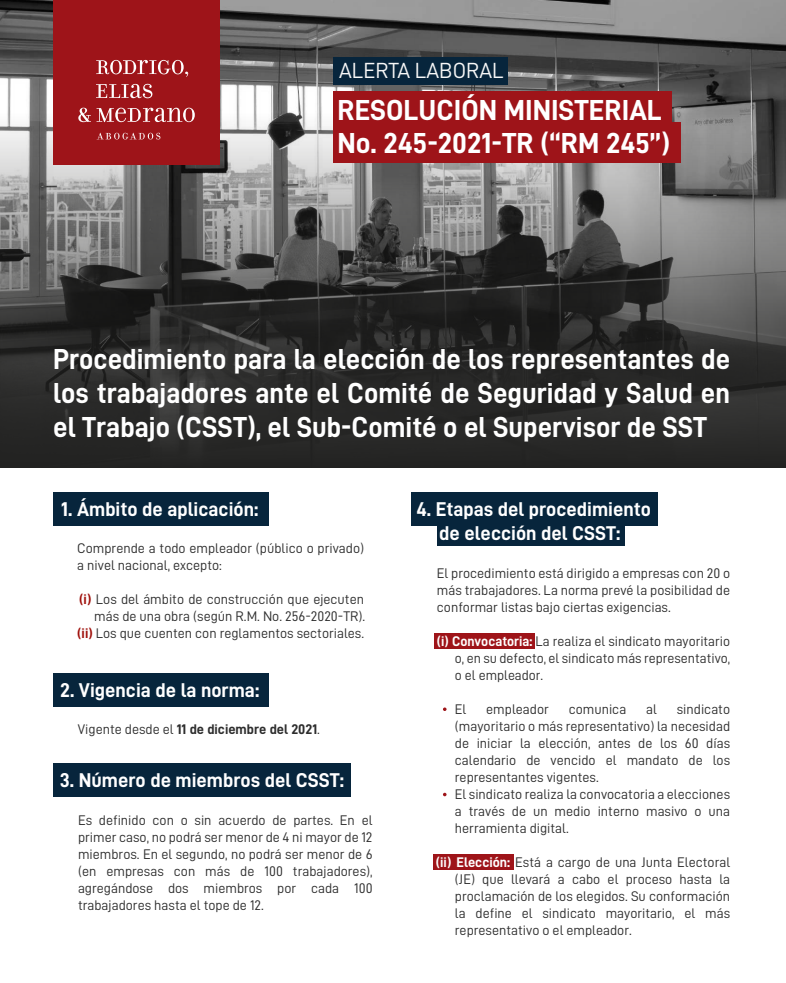
<style>
.page{position:relative;width:786px;height:983px;background:#fff}
.page>*{position:absolute;margin:0;border:0;box-sizing:border-box;transform-origin:0 0}
.t1{font:29px/34px "D DIN Bold";color:#fff}
.t2{font:22px "D DIN";color:#f7f7f7}
.t3{font:20px/24px "D DIN Bold";color:#fff;text-align:center}
.t4{font:14px/17px "D DIN";color:#2d2d2d;text-align:justify}
.t5{font:14px "D DIN Bold";color:#2d2d2d}
.s1{font-family:"D DIN Bold";color:#9f0f0a}
.s2{font-family:"D DIN"}
.s3{font-family:"D DIN Bold";color:#fff}
</style>
<div class="page">
<svg style="left:0;top:0;width:785px;height:111px;background:#6e6d6d"></svg>
<svg style="left:0;top:111px;width:785px;height:356px;background:#4d4d4c"></svg>
<div style="left:434px;top:634px;width:100px;height:15px;background:#9e1419"></div>
<div style="left:433px;top:854px;width:81px;height:16px;background:#9e1419"></div>
<div style="left:54px;top:0;width:165px;height:164px;background:#9e1419"></div>
<svg style="left:96px;top:60px;width:92px;height:17px"></svg>
<svg style="left:96px;top:84px;width:56px;height:14px"></svg>
<svg style="left:78px;top:108px;width:117px;height:14px"></svg>
<svg style="left:97px;top:133px;width:63px;height:7px"></svg>
<div style="left:53px;top:492px;width:216px;height:33px;background:#07253c"></div>
<div style="left:333px;top:57px;width:175px;height:28px;background:#07253c"></div>
<div style="left:53px;top:674px;width:216px;height:33px;background:#07253c"></div>
<div style="left:53px;top:764px;width:298px;height:33px;background:#07253c"></div>
<div style="left:410px;top:493px;width:247px;height:33px;background:#07253c"></div>
<div style="left:437px;top:513px;width:187px;height:33px;background:#07253c"></div>
<div style="left:333px;top:91px;width:338px;height:40px;background:#9e1419"></div>
<div style="left:333px;top:122px;width:347px;height:41px;background:#9e1419"></div>
<svg style="left:443px;top:707px;width:3px;height:4px"></svg>
<h2 class="t2" style="left:339px;top:58px;width:166px">ALERTA LABORAL</h2>
<h1 class="t1" style="left:337px;top:93px;width:334px;line-height:33px">RESOLUCIÓN MINISTERIAL<br>No. 245-2021-TR (“RM 245”)</h1>
<h1 class="t1" style="left:53px;top:341px;width:678px;text-align:justify">Procedimiento para la elección de los representantes de los trabajadores ante el Comité de Seguridad y Salud en el Trabajo (CSST), el Sub-Comité o el Supervisor de SST</h1>
<h3 class="t3" style="left:61px;top:496px;width:199px">1. Ámbito de aplicación:</h3>
<p class="t4" style="left:77px;top:539px;width:288px">Comprende a todo empleador (público o privado) a nivel nacional, excepto:</p>
<p class="t4" style="left:77px;top:590px;width:289px;text-align:right"><span class="s1">(i)</span> Los del ámbito de construcción que ejecuten más de una obra (según R.M. No. 256-2020-TR). <span class="s1">(ii)</span> Los que cuenten con reglamentos sectoriales.</p>
<h3 class="t3" style="left:60px;top:677px;width:200px">2. Vigencia de la norma:</h3>
<p class="t5" style="left:78px;top:721px;width:243px"><span class="s2">Vigente desde el</span> 11 de diciembre del 2021<span class="s2">.</span></p>
<h3 class="t3" style="left:60px;top:768px;width:285px">3. Número de miembros del CSST:</h3>
<p class="t4" style="left:78px;top:811px;width:296px">Es definido con o sin acuerdo de partes. En el primer caso, no podrá ser menor de 4 ni mayor de 12 miembros. En el segundo, no podrá ser menor de 6 (en empresas con más de 100 trabajadores), agregándose dos miembros por cada 100 trabajadores hasta el tope de 12.</p>
<h3 class="t3" style="left:416px;top:496px;width:236px">4. Etapas del procedimiento de elección del CSST:</h3>
<p class="t4" style="left:437px;top:564px;width:295px">El procedimiento está dirigido a empresas con 20 o más trabajadores. La norma prevé la posibilidad de conformar listas bajo ciertas exigencias.</p>
<p class="t4" style="left:455px;top:632px;width:276px;text-indent:-18px"><span class="s3">(i) Convocatoria:</span> La realiza el sindicato mayoritario o, en su defecto, el sindicato más representativo, o el empleador.</p>
<p class="t4" style="left:455px;top:700px;width:13px">El</p>
<p class="t4" style="left:486px;top:700px;width:64px">empleador</p>
<p class="t4" style="left:568px;top:700px;width:59px">comunica</p>
<p class="t4" style="left:646px;top:700px;width:12px">al</p>
<p class="t4" style="left:455px;top:700px;width:277px;text-align:left;text-indent:222px">sindicato (mayoritario o más representativo) la necesidad de iniciar la elección, antes de los 60 días calendario de vencido el mandato de los representantes vigentes.<br>El sindicato realiza la convocatoria a elecciones a través de un medio interno masivo o una herramienta digital.</p>
<p class="t4" style="left:455px;top:853px;width:277px;text-indent:-19px"><span class="s3">(ii) Elección:</span> Está a cargo de una Junta Electoral (JE) que llevará a cabo el proceso hasta la proclamación de los elegidos. Su conformación la define el sindicato mayoritario, el más representativo o el empleador.</p>
</div>
